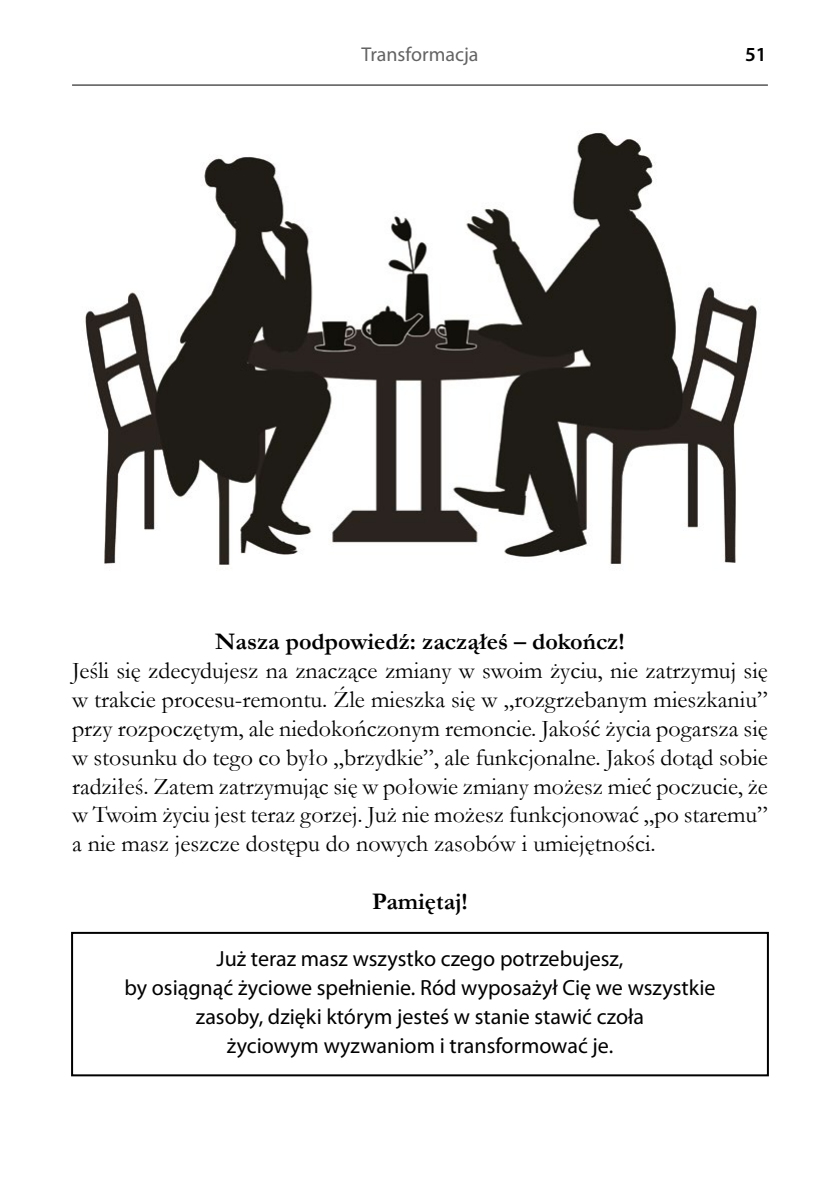
<style>
.page{position:relative;width:840px;height:1191px;background:#fff}
.page>*{position:absolute;margin:0;border:0;box-sizing:border-box;transform-origin:0 0}
.t1{font:24px/28.8px "Garamond";color:#000;text-align:justify}
.t2{font:700 24px "Garamond";color:#000}
.t3{font:22px/28.8px "Myriad Pro";color:#000;text-align:center}
.t4{font:20px "Myriad Pro";color:#646363}
.t5{font:600 20px "Myriad Pro";color:#000}
</style>
<div class="page">
<hr style="left:72px;top:85px;width:695px;height:1px;background:#000">
<div style="left:71px;top:932px;width:697px;height:144px;border:2px solid #000"></div>
<img style="left:85px;top:132px;width:672px;height:433px">
<p class="t4" style="left:361px;top:42px;width:119px">Transformacja</p>
<p class="t5" style="left:744px;top:42px;width:23px">51</p>
<p class="t2" style="left:215px;top:625px;width:411px">Nasza podpowiedź: zacząłeś – dokończ!</p>
<p class="t1" style="left:72px;top:656px;width:697px">Jeśli się zdecydujesz na znaczące zmiany w swoim życiu, nie zatrzymuj się w trakcie procesu-remontu. Źle mieszka się w „rozgrzebanym mieszkaniu” przy rozpoczętym, ale niedokończonym remoncie. Jakość życia pogarsza się w stosunku do tego co było „brzydkie”, ale funkcjonalne. Jakoś dotąd sobie radziłeś. Zatem zatrzymując się w połowie zmiany możesz mieć poczucie, że w Twoim życiu jest teraz gorzej. Już nie możesz funkcjonować „po staremu” a nie masz jeszcze dostępu do nowych zasobów i umiejętności.</p>
<p class="t2" style="left:372px;top:885px;width:97px">Pamiętaj!</p>
<p class="t3" style="left:124px;top:944px;width:592px">Już teraz masz wszystko czego potrzebujesz,<br>by osiągnąć życiowe spełnienie. Ród wyposażył Cię we wszystkie zasoby, dzięki którym jesteś w stanie stawić czoła<br>życiowym wyzwaniom i transformować je.</p>
</div>
